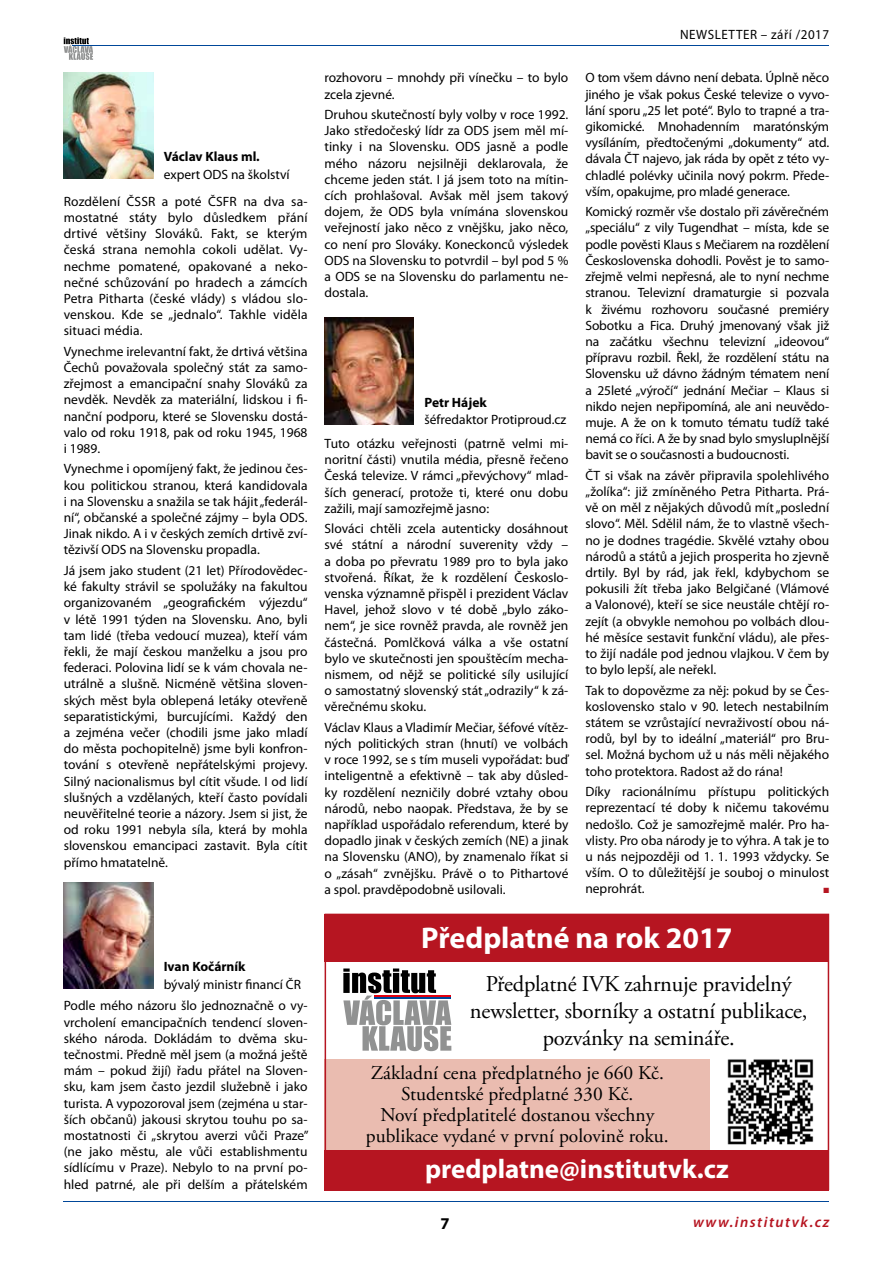
<style>
.page{position:relative;width:893px;height:1263px;background:#fff}
.page>*{position:absolute;margin:0;border:0;box-sizing:border-box;transform-origin:0 0}
.t1{font:700 30px "Myriad Pro";color:#fff}
.t2{font:700 27px "Myriad Pro";color:#fff}
.t3{font:22.5px/27px "Adobe Garamond Pro";letter-spacing:-.01em;color:#000;text-align:center}
.t4{font:19.5px/21px "Adobe Garamond Pro";color:#000;text-align:center}
.t5{font:700 16.5px "Myriad Pro";color:#000}
.t6{font:italic 600 15px "Myriad Pro";letter-spacing:.1em;color:#b61521}
.t7{font:13.5px/16.2px "Myriad Pro";color:#000;text-align:justify}
.t8{font:700 13.5px "Myriad Pro";color:#000}
.t9{font:13.5px "Myriad Pro";letter-spacing:.04em;color:#000}
.t10{font:7.5px "Zapf Dingbats";color:#b61521}
</style>
<div class="page">
<hr style="left:64px;top:1201px;width:765px;height:1px;background:#004799">
<svg style="left:64px;top:37px;width:29px;height:23px"></svg>
<hr style="left:72px;top:45px;width:242px;height:1px;background:#004799">
<hr style="left:149px;top:45px;width:679px;height:1px;background:#004799">
<div style="left:325px;top:1059px;width:385px;height:92px;background:#eabcb0"></div>
<div style="left:325px;top:915px;width:504px;height:47px;background:#b61521"></div>
<svg style="left:343px;top:968px;width:108px;height:83px"></svg>
<hr style="left:375px;top:995px;width:76px;height:2px;background:#e3000f">
<hr style="left:375px;top:997px;width:76px;height:2px;background:#004799">
<img style="left:727px;top:1059px;width:87px;height:86px">
<img style="left:64px;top:72px;width:89px;height:107px">
<img style="left:325px;top:318px;width:89px;height:106px">
<img style="left:64px;top:882px;width:89px;height:107px">
<div style="left:325px;top:1150px;width:504px;height:41px;background:#b61521"></div>
<p class="t8" style="left:164px;top:149px;width:98px">Václav Klaus ml.</p>
<p class="t7" style="left:164px;top:166px;width:128px">expert ODS na školství</p>
<p class="t7" style="left:64px;top:193px;width:245px">Rozdělení ČSSR a poté ČSFR na dva sa&shy;mostatné státy bylo důsledkem přání drtivé většiny Slováků. Fakt, se kterým česká strana nemohla cokoli udělat. Vy&shy;nechme pomatené, opakované a neko&shy;nečné schůzování po hradech a zámcích Petra Pitharta (české vlády) s vládou slo&shy;venskou. Kde se „jednalo“. Takhle viděla situaci média.</p>
<p class="t7" style="left:64px;top:343px;width:245px">Vynechme irelevantní fakt, že drtivá většina Čechů považovala společný stát za samo&shy;zřejmost a emancipační snahy Slováků za nevděk. Nevděk za materiální, lidskou i fi&shy;nanční podporu, které se Slovensku dostá&shy;valo od roku 1918, pak od roku 1945, 1968 i 1989.</p>
<p class="t7" style="left:64px;top:461px;width:245px">Vynechme i opomíjený fakt, že jedinou čes&shy;kou politickou stranou, která kandidovala i na Slovensku a snažila se tak hájit „federál&shy;ní“, občanské a společné zájmy – byla ODS.<br>Jinak nikdo. A i v českých zemích drtivě zví&shy;tězivší ODS na Slovensku propadla.</p>
<p class="t7" style="left:64px;top:563px;width:245px">Já jsem jako student (21 let) Přírodovědec&shy;ké fakulty strávil se spolužáky na fakultou organizovaném „geografickém výjezdu“ v létě 1991 týden na Slovensku. Ano, byli tam lidé (třeba vedoucí muzea), kteří vám řekli, že mají českou manželku a jsou pro federaci. Polovina lidí se k vám chovala ne&shy;utrálně a slušně. Nicméně většina sloven&shy;ských měst byla oblepená letáky otevřeně separatistickými, burcujícími. Každý den a zejména večer (chodili jsme jako mladí do města pochopitelně) jsme byli konfron&shy;tování s otevřeně nepřátelskými projevy.<br>Silný nacionalismus byl cítit všude. I od lidí slušných a vzdělaných, kteří často povídali neuvěřitelné teorie a názory. Jsem si jist, že od roku 1991 nebyla síla, která by mohla slovenskou emancipaci zastavit. Byla cítit přímo hmatatelně.</p>
<p class="t8" style="left:164px;top:959px;width:83px">Ivan Kočárník</p>
<p class="t7" style="left:64px;top:974px;width:245px;line-height:21.6px;text-indent:100px">bývalý ministr financí ČR<br>Podle mého názoru šlo jednoznačně o vy-</p>
<p class="t7" style="left:64px;top:1014px;width:246px">vrcholení emancipačních tendencí sloven&shy;ského národa. Dokládám to dvěma sku&shy;tečnostmi. Předně měl jsem (a možná ještě mám – pokud žijí) řadu přátel na Sloven&shy;sku, kam jsem často jezdil služebně i jako turista. A vypozoroval jsem (zejména u star&shy;ších občanů) jakousi skrytou touhu po sa&shy;mostatnosti či „skrytou averzi vůči Praze” (ne jako městu, ale vůči establishmentu sídlícímu v Praze). Nebylo to na první po&shy;hled patrné, ale při delším a přátelském</p>
<p class="t7" style="left:325px;top:70px;width:245px">rozhovoru – mnohdy při vínečku – to bylo zcela zjevné.</p>
<p class="t7" style="left:325px;top:107px;width:245px">Druhou skutečností byly volby v roce 1992.<br>Jako středočeský lídr za ODS jsem měl mí&shy;tinky i na Slovensku. ODS jasně a podle mého názoru nejsilněji deklarovala, že chceme jeden stát. I já jsem toto na mítin&shy;cích prohlašoval. Avšak měl jsem takový dojem, že ODS byla vnímána slovenskou veřejností jako něco z vnějšku, jako něco, co není pro Slováky. Koneckonců výsledek ODS na Slovensku to potvrdil – byl pod 5 % a ODS se na Slovensku do parlamentu ne&shy;dostala.</p>
<p class="t8" style="left:424px;top:395px;width:64px">Petr Hájek</p>
<p class="t7" style="left:424px;top:412px;width:143px">šéfredaktor Protiproud.cz</p>
<p class="t7" style="left:325px;top:436px;width:245px">Tuto otázku veřejnosti (patrně velmi mi&shy;noritní části) vnutila média, přesně řečeno Česká televize. V rámci „převýchovy“ mlad&shy;ších generací, protože ti, které onu dobu zažili, mají samozřejmě jasno:</p>
<p class="t7" style="left:325px;top:521px;width:245px">Slováci chtěli zcela autenticky dosáhnout své státní a národní suverenity vždy – a doba po převratu 1989 pro to byla jako stvořená. Říkat, že k rozdělení Českoslo&shy;venska významně přispěl i prezident Václav Havel, jehož slovo v té době „bylo záko&shy;nem“, je sice rovněž pravda, ale rovněž jen částečná. Pomlčková válka a vše ostatní bylo ve skutečnosti jen spouštěcím mecha&shy;nismem, od nějž se politické síly usilující o samostatný slovenský stát „odrazily“ k zá&shy;věrečnému skoku.</p>
<p class="t7" style="left:325px;top:719px;width:245px">Václav Klaus a Vladimír Mečiar, šéfové vítěz&shy;ných politických stran (hnutí) ve volbách v roce 1992, se s tím museli vypořádat: buď inteligentně a efektivně – tak aby důsled&shy;ky rozdělení nezničily dobré vztahy obou národů, nebo naopak. Představa, že by se například uspořádalo referendum, které by dopadlo jinak v českých zemích (NE) a jinak na Slovensku (ANO), by znamenalo říkat si o „zásah“ zvnějšku. Právě o to Pithartové a spol. pravděpodobně usilovali.</p>
<p class="t9" style="left:680px;top:27px;width:151px">NEWSLETTER – září /2017</p>
<p class="t7" style="left:585px;top:70px;width:245px">O tom všem dávno není debata. Úplně něco jiného je však pokus České televize o vyvo&shy;lání sporu „25 let poté“. Bylo to trapné a tra&shy;gikomické. Mnohadenním maratónským vysíláním, předtočenými „dokumenty“ atd. dávala ČT najevo, jak ráda by opět z této vy&shy;chladlé polévky učinila nový pokrm. Přede&shy;vším, opakujme, pro mladé generace.</p>
<p class="t7" style="left:585px;top:204px;width:245px">Komický rozměr vše dostalo při závěrečném „speciálu“ z vily Tugendhat – místa, kde se podle pověsti Klaus s Mečiarem na rozdělení Československa dohodli. Pověst je to samo&shy;zřejmě velmi nepřesná, ale to nyní nechme stranou. Televizní dramaturgie si pozvala k živému rozhovoru současné premiéry Sobotku a Fica. Druhý jmenovaný však již na začátku všechnu televizní „ideovou“ přípravu rozbil. Řekl, že rozdělení státu na Slovensku už dávno žádným tématem není a 25leté „výročí“ jednání Mečiar – Klaus si nikdo nejen nepřipomíná, ale ani neuvědo&shy;muje. A že on k tomuto tématu tudíž také nemá co říci. A že by snad bylo smysluplnější bavit se o současnosti a budoucnosti.</p>
<p class="t7" style="left:585px;top:467px;width:245px">ČT si však na závěr připravila spolehlivého „žolíka“: již zmíněného Petra Pitharta. Prá&shy;vě on měl z nějakých důvodů mít „poslední slovo“. Měl. Sdělil nám, že to vlastně všech&shy;no je dodnes tragédie. Skvělé vztahy obou národů a států a jejich prosperita ho zjevně drtily. Byl by rád, jak řekl, kdybychom se pokusili žít třeba jako Belgičané (Vlámové a Valonové), kteří se sice neustále chtějí ro&shy;zejít (a obvykle nemohou po volbách dlou&shy;hé měsíce sestavit funkční vládu), ale přes&shy;to žijí nadále pod jednou vlajkou. V čem by to bylo lepší, ale neřekl.</p>
<p class="t7" style="left:585px;top:682px;width:245px">Tak to dopovězme za něj: pokud by se Čes&shy;koslovensko stalo v 90. letech nestabilním státem se vzrůstající nevraživostí obou ná&shy;rodů, byl by to ideální „materiál“ pro Bru&shy;sel. Možná bychom už u nás měli nějakého toho protektora. Radost až do rána!</p>
<p class="t7" style="left:585px;top:784px;width:245px">Díky racionálnímu přístupu politických reprezentací té doby k ničemu takovému nedošlo. Což je samozřejmě malér. Pro ha&shy;vlisty. Pro oba národy je to výhra. A tak je to u nás nejpozději od 1. 1. 1993 vždycky. Se vším. O to důležitější je souboj o minulost neprohrát.</p>
<p class="t10" style="left:823px;top:887px;width:7px">■</p>
<h1 class="t1" style="left:421px;top:921px;width:313px">Předplatné na rok 2017</h1>
<h3 class="t3" style="left:470px;top:971px;width:339px">Předplatné IVK zahrnuje pravidelný newsletter, sborníky a ostatní publikace, pozvánky na semináře.</h3>
<h3 class="t4" style="left:366px;top:1063px;width:304px">Základní cena předplatného je 660 Kč.<br>Studentské předplatné 330 Kč.<br>Noví předplatitelé dostanou všechny publikace vydané v první polovině roku.</h3>
<h2 class="t2" style="left:425px;top:1154px;width:305px">predplatne@institutvk.cz</h2>
<p class="t5" style="left:440px;top:1214px;width:11px">7</p>
<p class="t6" style="left:693px;top:1213px;width:138px">www.institutvk.cz</p>
</div>
